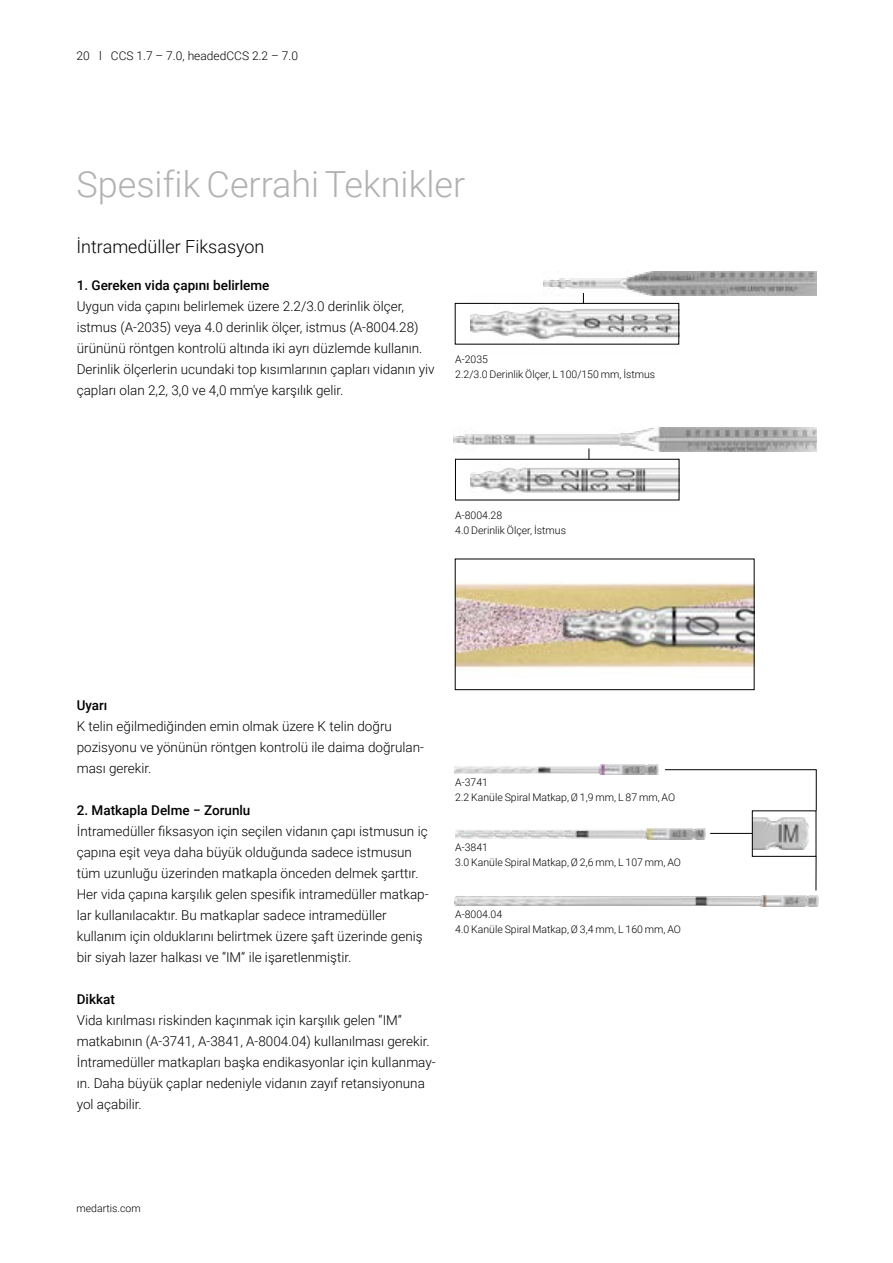
<style>
.page{position:relative;width:893px;height:1263px;background:#fff}
.page>*{position:absolute;margin:0;border:0;box-sizing:border-box;transform-origin:0 0}
.t1{font:300 36px "Roboto";color:#b3b2b2}
.t2{font:300 18px "Roboto";color:#000}
.t3{font:300 13.5px/21px "Roboto";color:#000}
.t4{font:500 13.5px "Roboto";color:#000}
.t5{font:300 12px "Roboto";color:#000}
.t6{font:300 10.5px/15px "Roboto";color:#000}
</style>
<div class="page">
<img style="left:543px;top:271px;width:273px;height:24px">
<img style="left:453px;top:428px;width:363px;height:23px">
<img style="left:471px;top:467px;width:208px;height:34px">
<img style="left:471px;top:292px;width:208px;height:53px">
<div style="left:455px;top:303px;width:224px;height:41px;border:1px solid #000"></div>
<img style="left:455px;top:765px;width:204px;height:9px">
<img style="left:455px;top:896px;width:363px;height:10px">
<img style="left:455px;top:828px;width:251px;height:11px">
<img style="left:754px;top:817px;width:54px;height:33px">
<hr style="left:710px;top:833px;width:42px;height:1px;background:#000">
<img style="left:457px;top:583px;width:295px;height:86px">
<div style="left:455px;top:559px;width:299px;height:131px;border:1px solid #000"></div>
<svg style="left:665px;top:769px;width:152px;height:42px"></svg>
<hr style="left:816px;top:856px;width:1px;height:34px;background:#000">
<p class="t5" style="left:77px;top:47px;width:223px">20 l CCS 1.7 – 7.0, headedCCS 2.2 – 7.0</p>
<h1 class="t1" style="left:77px;top:159px;width:390px">Spesifik Cerrahi Teknikler</h1>
<h2 class="t2" style="left:77px;top:234px;width:189px">İntramedüller Fiksasyon</h2>
<p class="t4" style="left:77px;top:275px;width:194px">1. Gereken vida çapını belirleme</p>
<p class="t3" style="left:77px;top:295px;width:359px">Uygun vida çapını belirlemek üzere 2.2/3.0 derinlik ölçer, istmus (A-2035) veya 4.0 derinlik ölçer, istmus (A-8004.28) ürününü röntgen kontrolü altında iki ayrı düzlemde kullanın.<br>Derinlik ölçerlerin ucundaki top kısımlarının çapları vidanın yiv çapları olan 2,2, 3,0 ve 4,0 mm'ye karşılık gelir.</p>
<p class="t6" style="left:455px;top:351px;width:202px">A-2035<br>2.2/3.0 Derinlik Ölçer, L 100/150 mm, İstmus</p>
<p class="t6" style="left:455px;top:508px;width:112px">A-8004.28<br>4.0 Derinlik Ölçer, İstmus</p>
<p class="t4" style="left:77px;top:695px;width:32px">Uyarı</p>
<p class="t3" style="left:77px;top:715px;width:349px">K telin eğilmediğinden emin olmak üzere K telin doğru pozisyonu ve yönünün röntgen kontrolü ile daima doğrulan&shy;ması gerekir.</p>
<p class="t4" style="left:77px;top:800px;width:175px">2. Matkapla Delme − Zorunlu</p>
<p class="t3" style="left:77px;top:820px;width:353px">İntramedüller fiksasyon için seçilen vidanın çapı istmusun iç çapına eşit veya daha büyük olduğunda sadece istmusun tüm uzunluğu üzerinden matkapla önceden delmek şarttır.<br>Her vida çapına karşılık gelen spesifik intramedüller matkap&shy;lar kullanılacaktır. Bu matkaplar sadece intramedüller kullanım için olduklarını belirtmek üzere şaft üzerinde geniş bir siyah lazer halkası ve “IM” ile işaretlenmiştir.</p>
<p class="t4" style="left:77px;top:989px;width:40px">Dikkat</p>
<p class="t3" style="left:77px;top:1009px;width:360px">Vida kırılması riskinden kaçınmak için karşılık gelen “IM” matkabının (A-3741, A-3841, A-8004.04) kullanılması gerekir.<br>İntramedüller matkapları başka endikasyonlar için kullanmay&shy;ın. Daha büyük çaplar nedeniyle vidanın zayıf retansiyonuna yol açabilir.</p>
<p class="t6" style="left:455px;top:775px;width:222px">A-3741<br>2.2 Kanüle Spiral Matkap, Ø 1,9 mm, L 87 mm, AO</p>
<p class="t6" style="left:455px;top:839px;width:227px">A-3841<br>3.0 Kanüle Spiral Matkap, Ø 2,6 mm, L 107 mm, AO</p>
<p class="t6" style="left:455px;top:907px;width:227px">A-8004.04<br>4.0 Kanüle Spiral Matkap, Ø 3,4 mm, L 160 mm, AO</p>
<p class="t6" style="left:77px;top:1200px;width:66px">medartis.com</p>
</div>
